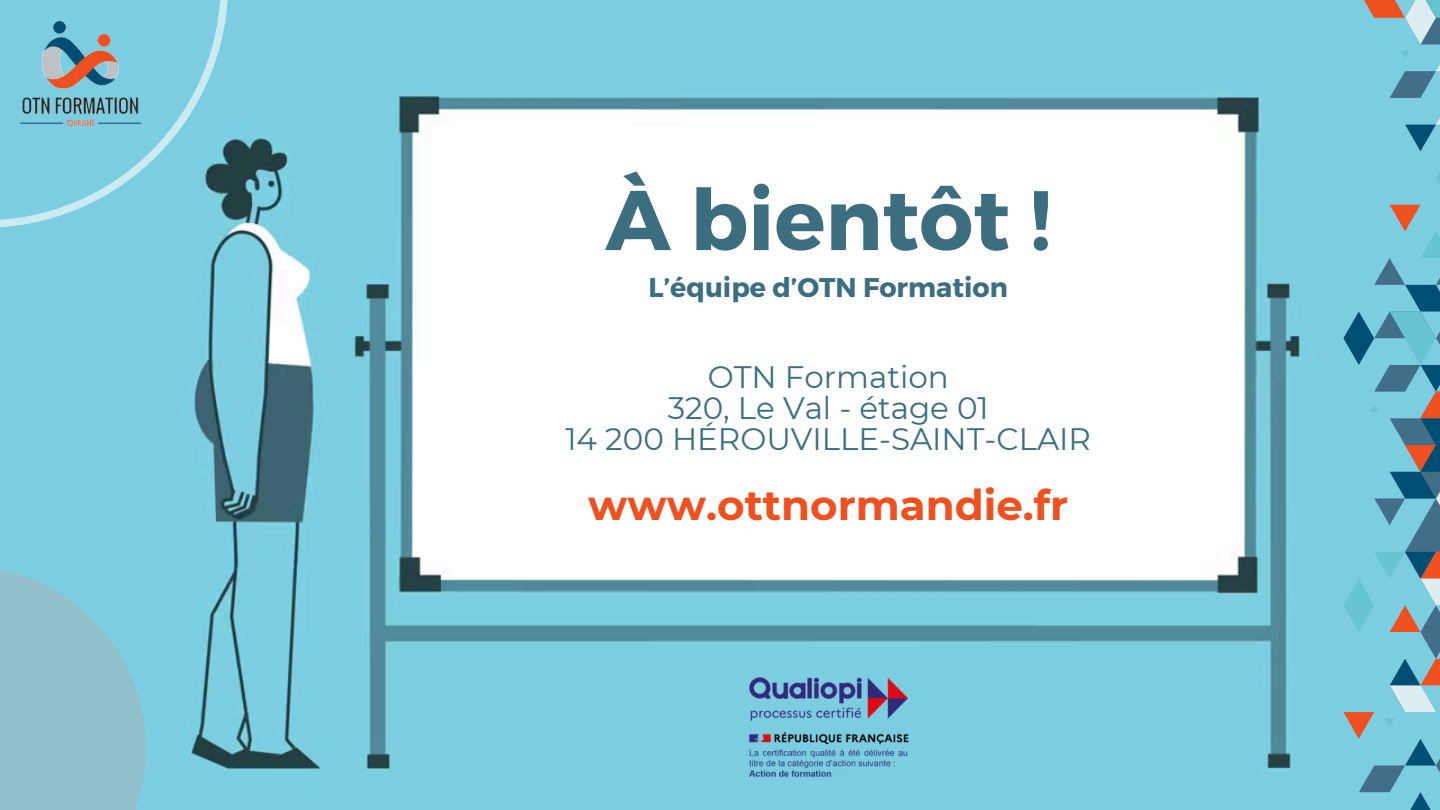
<style>
.page{position:relative;width:1440px;height:810px;background:#fff}
.page>*{position:absolute;margin:0;border:0;box-sizing:border-box;transform-origin:0 0}
.t1{font:700 84.7px "Montserrat";color:#3c6e80}
.t2{font:700 42px "Montserrat";color:#ef501f}
.t3{font:31px/30.8px "Montserrat";color:#3c6e80;text-align:center}
.t4{font:700 27px "Montserrat";color:#3c6e80}
</style>
<div class="page">
<img style="left:0;top:0;width:1343px;height:810px">
<svg style="left:0;top:0;width:228px;height:228px;background:#81cadd"></svg>
<svg style="left:0;top:566px;width:146px;height:244px;background:#8cc1d0"></svg>
<img style="left:0;top:0;width:176px;height:175px">
<svg style="left:1343px;top:0;width:97px;height:810px;background:#75b8ca"></svg>
<img style="left:748px;top:662px;width:160px;height:134px">
<h1 class="t1" style="left:605px;top:168px;width:447px">À bientôt !</h1>
<p class="t4" style="left:649px;top:270px;width:361px">L’équipe d’OTN Formation</p>
<p class="t3" style="left:565px;top:361px;width:527px">OTN Formation<br>320, Le Val - étage 01<br>14 200 HÉROUVILLE-SAINT-CLAIR</p>
<h2 class="t2" style="left:588px;top:475px;width:482px">www.ottnormandie.fr</h2>
</div>
